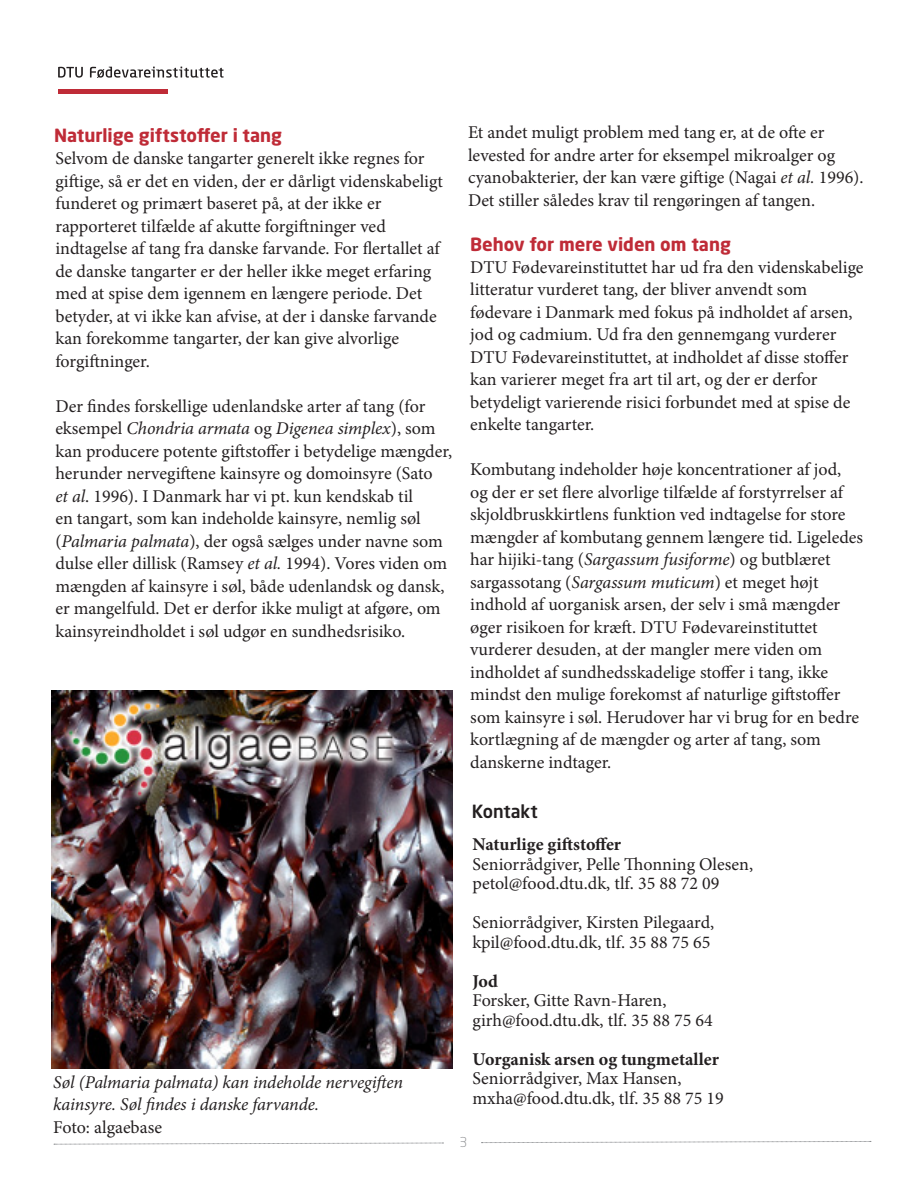
<style>
.page{position:relative;width:918px;height:1188px;background:#fff}
.page>*{position:absolute;margin:0;border:0;box-sizing:border-box;transform-origin:0 0}
.Brødtekst{font:18px/22.5px "Minion Pro";color:#231f20}
.Brødtekst-2{font:italic 18px/22.5px "Minion Pro";letter-spacing:-.005em;color:#231f20}
.Brødtekst-3{font:700 18px "Minion Pro";color:#231f20}
.Brødtekst-4{font:700 18px "Neo Sans Std";color:#bf2b37}
.Brødtekst-5{font:500 18px "Neo Sans Std";color:#231f20}
.t1{font:300 13.5px "Neo Sans Std";color:#87898c}
.s1{font-style:italic}
</style>
<div class="page">
<svg style="left:54px;top:1143px;width:389px;height:2px"></svg>
<svg style="left:481px;top:1141px;width:390px;height:2px"></svg>
<hr style="left:58px;top:90px;width:109px;height:4px;background:#bf2b37">
<svg style="left:58px;top:67px;width:166px;height:11px"></svg>
<img style="left:52px;top:691px;width:400px;height:378px">
<p class="Brødtekst-4" style="left:54px;top:124px;width:230px">Naturlige giftstoffer i tang</p>
<p class="Brødtekst" style="left:55px;top:147px;width:389px">Selvom de danske tangarter generelt ikke regnes for giftige, så er det en viden, der er dårligt videnskabeligt funderet og primært baseret på, at der ikke er rapporteret tilfælde af akutte forgiftninger ved indtagelse af tang fra danske farvande. For flertallet af de danske tangarter er der heller ikke meget erfaring med at spise dem igennem en længere periode. Det betyder, at vi ikke kan afvise, at der i danske farvande kan forekomme tangarter, der kan give alvorlige forgiftninger.</p>
<p class="Brødtekst" style="left:55px;top:395px;width:398px">Der findes forskellige udenlandske arter af tang (for eksempel <span class="s1">Chondria armata</span> og <span class="s1">Digenea simplex</span>), som kan producere potente giftstoffer i betydelige mængder, herunder nervegiftene kainsyre og domoinsyre (Sato<br><span class="s1">et al</span>. 1996). I Danmark har vi pt. kun kendskab til<br>en tangart, som kan indeholde kainsyre, nemlig søl (<span class="s1">Palmaria palmata</span>), der også sælges under navne som dulse eller dillisk (Ramsey <span class="s1">et al.</span> 1994). Vores viden om mængden af kainsyre i søl, både udenlandsk og dansk, er mangelfuld. Det er derfor ikke muligt at afgøre, om kainsyreindholdet i søl udgør en sundhedsrisiko.</p>
<p class="Brødtekst" style="left:468px;top:121px;width:397px">Et andet muligt problem med tang er, at de ofte er levested for andre arter for eksempel mikroalger og cyanobakterier, der kan være giftige (Nagai <span class="s1">et al.</span> 1996).<br>Det stiller således krav til rengøringen af tangen.</p>
<p class="Brødtekst-4" style="left:470px;top:233px;width:262px">Behov for mere viden om tang</p>
<p class="Brødtekst" style="left:470px;top:256px;width:395px">DTU Fødevareinstituttet har ud fra den videnskabelige litteratur vurderet tang, der bliver anvendt som fødevare i Danmark med fokus på indholdet af arsen, jod og cadmium. Ud fra den gennemgang vurderer DTU Fødevareinstituttet, at indholdet af disse stoffer kan varierer meget fra art til art, og der er derfor betydeligt varierende risici forbundet med at spise de enkelte tangarter.</p>
<p class="Brødtekst" style="left:470px;top:458px;width:394px">Kombutang indeholder høje koncentrationer af jod, og der er set flere alvorlige tilfælde af forstyrrelser af skjoldbruskkirtlens funktion ved indtagelse for store mængder af kombutang gennem længere tid. Ligeledes har hijiki-tang (<span class="s1">Sargassum fusiforme</span>) og butblæret sargassotang (<span class="s1">Sargassum muticum</span>) et meget højt indhold af uorganisk arsen, der selv i små mængder øger risikoen for kræft. DTU Fødevareinstituttet vurderer desuden, at der mangler mere viden om indholdet af sundhedsskadelige stoffer i tang, ikke mindst den mulige forekomst af naturlige giftstoffer som kainsyre i søl. Herudover har vi brug for en bedre kortlægning af de mængder og arter af tang, som danskerne indtager.</p>
<p class="Brødtekst-2" style="left:53px;top:1071px;width:351px">Søl (Palmaria palmata) kan indeholde nervegiften kainsyre. Søl findes i danske farvande.</p>
<p class="Brødtekst" style="left:53px;top:1116px;width:110px">Foto: algaebase</p>
<p class="Brødtekst-5" style="left:472px;top:800px;width:67px">Kontakt</p>
<p class="Brødtekst-3" style="left:472px;top:832px;width:150px">Naturlige giftstoffer</p>
<p class="Brødtekst" style="left:472px;top:853px;width:282px">Seniorrådgiver, Pelle Thonning Olesen,</p>
<p class="Brødtekst" style="left:472px;top:872px;width:248px">petol@food.dtu.dk, tlf. 35 88 72 09</p>
<p class="Brødtekst" style="left:472px;top:911px;width:243px">Seniorrådgiver, Kirsten Pilegaard,</p>
<p class="Brødtekst" style="left:472px;top:931px;width:240px">kpil@food.dtu.dk, tlf. 35 88 75 65</p>
<p class="Brødtekst-3" style="left:472px;top:968px;width:27px">Jod</p>
<p class="Brødtekst" style="left:472px;top:989px;width:196px">Forsker, Gitte Ravn-Haren,</p>
<p class="Brødtekst" style="left:472px;top:1009px;width:242px">girh@food.dtu.dk, tlf. 35 88 75 64</p>
<p class="Brødtekst-3" style="left:472px;top:1046px;width:248px">Uorganisk arsen og tungmetaller</p>
<p class="Brødtekst" style="left:472px;top:1067px;width:211px">Seniorrådgiver, Max Hansen,</p>
<p class="Brødtekst" style="left:472px;top:1087px;width:253px">mxha@food.dtu.dk, tlf. 35 88 75 19</p>
<p class="t1" style="left:460px;top:1134px;width:9px">3</p>
</div>
